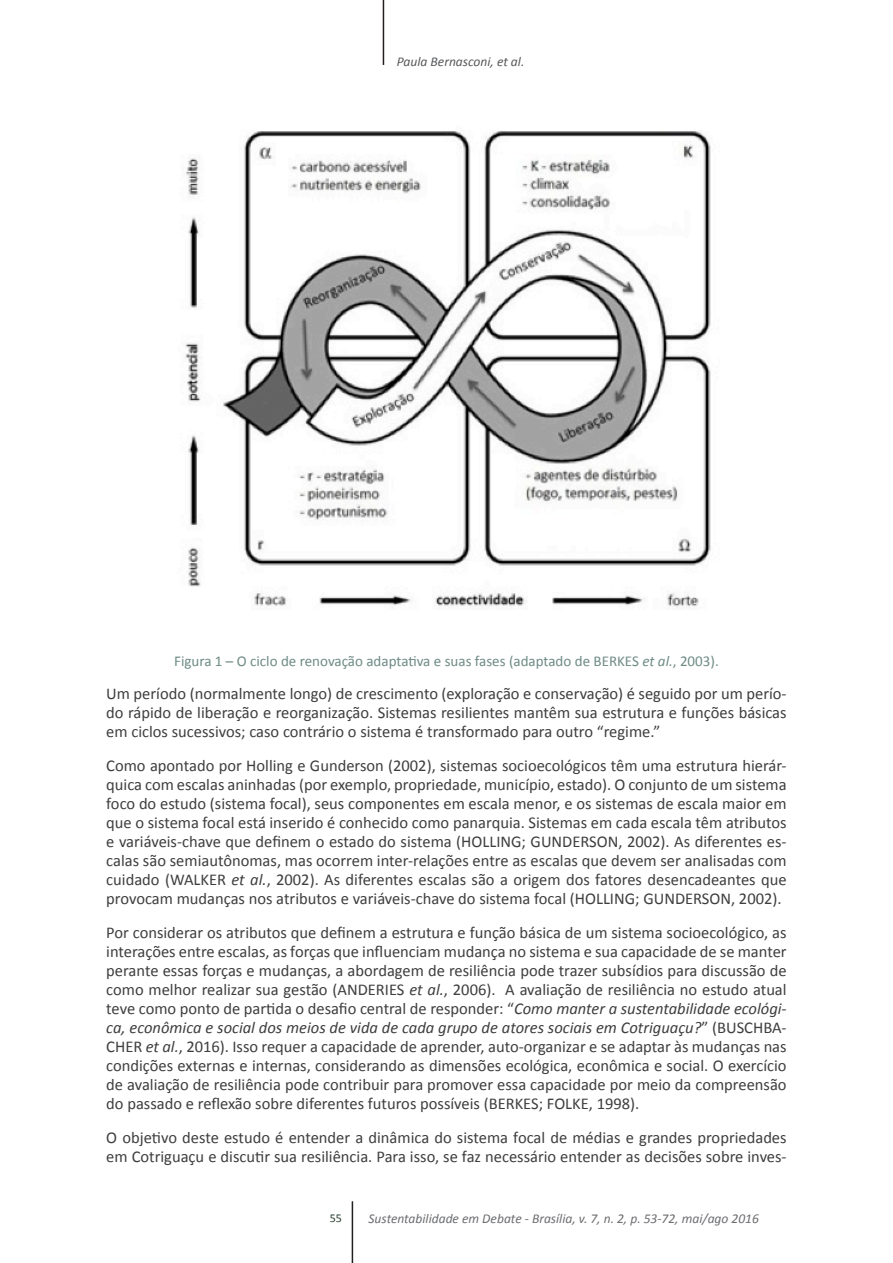
<style>
.page{position:relative;width:893px;height:1263px;background:#fff}
.page>*{position:absolute;margin:0;border:0;box-sizing:border-box;transform-origin:0 0}
.t1{font:16.5px/19px "Calibri";color:#3e3e3f;text-align:justify}
.Figura-titulo{font:15px "Calibri";color:#6e8b85}
.Legenda_de_Figura{font:italic 13.5px "Calibri";color:#6c6d70}
.Legenda_de_Figura-2{font:italic 13.5px "Calibri";color:#57585a}
.t2{font:12px "Calibri";color:#2b4031}
.s1{font-style:italic}
</style>
<div class="page">
<hr style="left:383px;top:0;width:1px;height:65px;background:#231f20">
<hr style="left:352px;top:1201px;width:1px;height:62px;background:#231f20">
<img style="left:185px;top:131px;width:526px;height:478px">
<p class="Legenda_de_Figura-2" style="left:397px;top:52px;width:129px">Paula Bernasconi, et al.</p>
<p class="Figura-titulo" style="left:174px;top:651px;width:546px">Figura 1 – O ciclo de renovação adaptativa e suas fases (adaptado de BERKES <span class="s1">et al.</span>, 2003).</p>
<p class="t1" style="left:106px;top:684px;width:682px">Um período (normalmente longo) de crescimento (exploração e conservação) é seguido por um perío&shy;do rápido de liberação e reorganização. Sistemas resilientes mantêm sua estrutura e funções básicas em ciclos sucessivos; caso contrário o sistema é transformado para outro “regime.”</p>
<p class="t1" style="left:106px;top:756px;width:682px">Como apontado por Holling e Gunderson (2002), sistemas socioecológicos têm uma estrutura hierár&shy;quica com escalas aninhadas (por exemplo, propriedade, município, estado). O conjunto de um sistema foco do estudo (sistema focal), seus componentes em escala menor, e os sistemas de escala maior em que o sistema focal está inserido é conhecido como panarquia. Sistemas em cada escala têm atributos e variáveis-chave que definem o estado do sistema (HOLLING; GUNDERSON, 2002). As diferentes es&shy;calas são semiautônomas, mas ocorrem inter-relações entre as escalas que devem ser analisadas com cuidado (WALKER <span class="s1">et al.</span>, 2002). As diferentes escalas são a origem dos fatores desencadeantes que provocam mudanças nos atributos e variáveis-chave do sistema focal (HOLLING; GUNDERSON, 2002).</p>
<p class="t1" style="left:106px;top:923px;width:682px">Por considerar os atributos que definem a estrutura e função básica de um sistema socioecológico, as interações entre escalas, as forças que influenciam mudança no sistema e sua capacidade de se manter perante essas forças e mudanças, a abordagem de resiliência pode trazer subsídios para discussão de como melhor realizar sua gestão (ANDERIES <span class="s1">et al.</span>, 2006). A avaliação de resiliência no estudo atual teve como ponto de partida o desafio central de responder: “<span class="s1">Como manter a sustentabilidade ecológi&shy;ca, econômica e social dos meios de vida de cada grupo de atores sociais em Cotriguaçu?</span>” (BUSCHBA-CHER <span class="s1">et al.</span>, 2016). Isso requer a capacidade de aprender, auto-organizar e se adaptar às mudanças nas condições externas e internas, considerando as dimensões ecológica, econômica e social. O exercício de avaliação de resiliência pode contribuir para promover essa capacidade por meio da compreensão do passado e reflexão sobre diferentes futuros possíveis (BERKES; FOLKE, 1998).</p>
<p class="t1" style="left:106px;top:1128px;width:682px">O objetivo deste estudo é entender a dinâmica do sistema focal de médias e grandes propriedades em Cotriguaçu e discutir sua resiliência. Para isso, se faz necessário entender as decisões sobre inves-</p>
<p class="t2" style="left:330px;top:1210px;width:14px">55</p>
<p class="Legenda_de_Figura" style="left:369px;top:1210px;width:392px">Sustentabilidade em Debate - Brasília, v. 7, n. 2, p. 53-72, mai/ago 2016</p>
</div>
